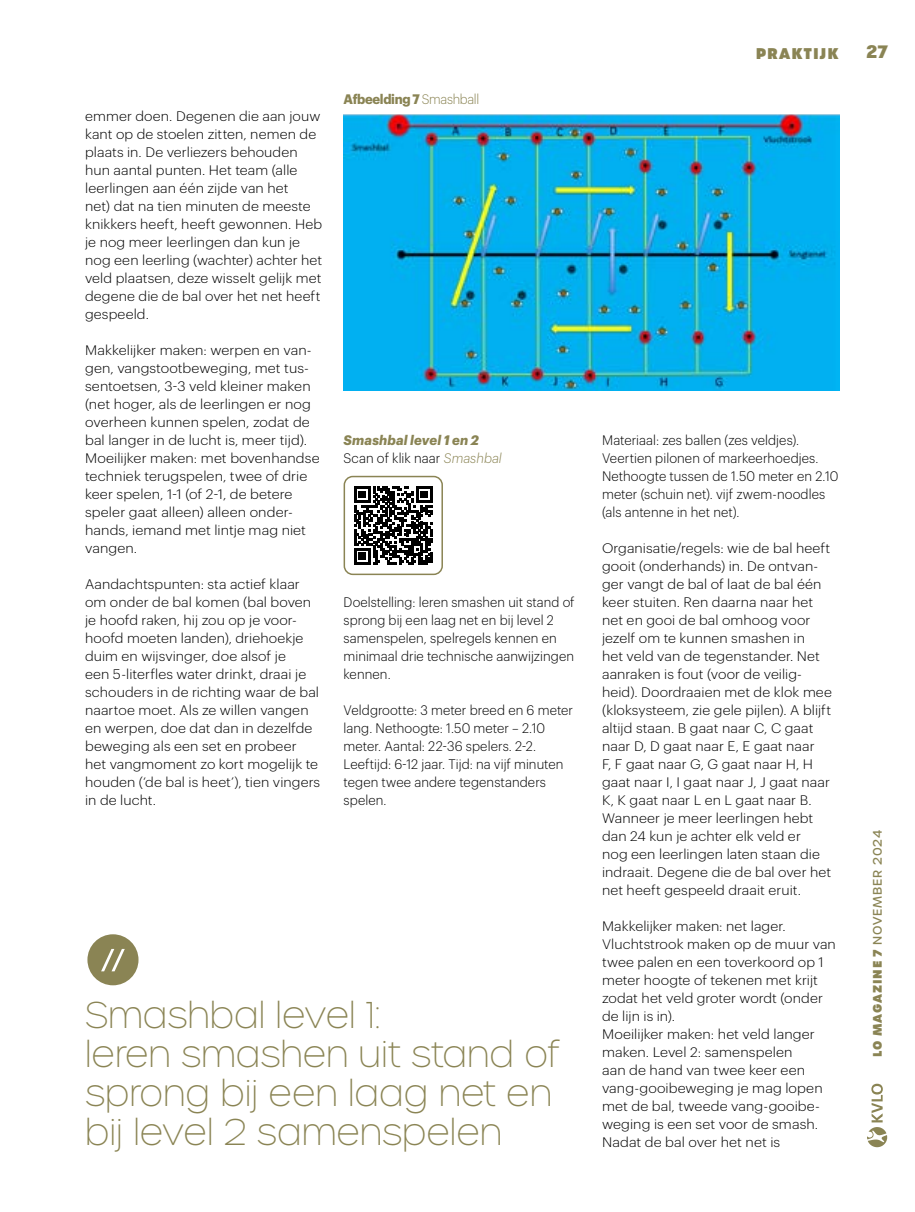
<style>
.page{position:relative;width:915px;height:1212px;background:#fff}
.page>*{position:absolute;margin:0;border:0;box-sizing:border-box;transform-origin:0 0}
.t1{font:100 69px "Urbane";color:#fff}
.t2{font:100 36px/39px "Urbane";color:#8a8454}
.t3{font:900 18px "GT Walsheim Pro";color:#8a8454}
.t4{font:800 15px "Urbane";letter-spacing:.065em;color:#8a8454}
.t5{font:300 13.5px/18px "Graphik";letter-spacing:.01em;color:#000;scale:1.05 1}
.t6{font:300 13.5px/18px "Graphik";letter-spacing:.01em;color:#000;scale:1.06 1}
.t7{font:300 13.5px/18px "Graphik";letter-spacing:.01em;color:#000}
.t8{font:300 13.5px/18px "Graphik";letter-spacing:.01em;color:#000;scale:.96 1}
.t9{font:italic 700 13.5px/18px "Graphik";letter-spacing:.01em;color:#8a8454}
.t10{font:700 13.5px "Graphik";letter-spacing:-.025em;color:#8a8454;scale:.95 1}
.t11{font:500 12px "Urbane";letter-spacing:.075em;color:#8a8454}
.s1{font-weight:300}
.s2{font-weight:300;font-style:normal;color:#000}
.s3{font-weight:800}
</style>
<div class="page">
<div style="left:87px;top:934px;width:51px;height:51px;background:#8a8454;border-radius:50%"></div>
<svg style="left:867px;top:1084px;width:19px;height:63px"></svg>
<svg style="left:354px;top:486px;width:78px;height:79px"></svg>
<div style="left:343px;top:476px;width:100px;height:99px;border:2px solid #8a8454;border-radius:9px"></div>
<img style="left:343px;top:114px;width:495px;height:277px">
<p class="t5" style="left:85px;top:106px;width:227px">emmer doen. Degenen die aan jouw kant op de stoelen zitten, nemen de plaats in. De verliezers behouden hun aantal punten. Het team (alle leerlingen aan één zijde van het<br>net) dat na tien minuten de meeste knikkers heeft, heeft gewonnen. Heb je nog meer leerlingen dan kun je nog een leerling (wachter) achter het veld plaatsen, deze wisselt gelijk met degene die de bal over het net heeft gespeeld.</p>
<p class="t6" style="left:85px;top:340px;width:223px">Makkelijker maken: werpen en van&shy;gen, vangstootbeweging, met tus&shy;sentoetsen, 3-3 veld kleiner maken (net hoger, als de leerlingen er nog overheen kunnen spelen, zodat de bal langer in de lucht is, meer tijd).<br>Moeilijker maken: met bovenhandse techniek terugspelen, twee of drie keer spelen, 1-1 (of 2-1, de betere speler gaat alleen) alleen onder&shy;hands, iemand met lintje mag niet vangen.</p>
<p class="t5" style="left:85px;top:574px;width:225px">Aandachtspunten: sta actief klaar om onder de bal komen (bal boven je hoofd raken, hij zou op je voor&shy;hoofd moeten landen), driehoekje duim en wijsvinger, doe alsof je<br>een 5-literfles water drinkt, draai je schouders in de richting waar de bal naartoe moet. Als ze willen vangen en werpen, doe dat dan in dezelfde beweging als een set en probeer het vangmoment zo kort mogelijk te houden (‘de bal is heet’), tien vingers in de lucht.</p>
<p class="t10" style="left:343px;top:88px;width:144px">Afbeelding 7 <span class="s1">Smashball</span></p>
<p class="t9" style="left:343px;top:430px;width:160px">Smashbal level 1 en 2<br><span class="s2">Scan of klik naar</span> <span class="s1">Smashbal</span></p>
<p class="t8" style="left:343px;top:592px;width:242px">Doelstelling: leren smashen uit stand of sprong bij een laag net en bij level 2 samenspelen, spelregels kennen en minimaal drie technische aanwijzingen kennen.</p>
<p class="t7" style="left:343px;top:700px;width:231px">Veldgrootte: 3 meter breed en 6 meter lang. Nethoogte: 1.50 meter – 2.10 meter. Aantal: 22-36 spelers. 2-2.<br>Leeftijd: 6-12 jaar. Tijd: na vijf minuten tegen twee andere tegenstanders spelen.</p>
<h1 class="t1" style="left:100px;top:931px;width:28px">“</h1>
<h2 class="t2" style="left:85px;top:995px;width:475px">Smashbal level 1:<br>leren smashen uit stand of sprong bij een laag net en bij level 2 samenspelen</h2>
<p class="t4" style="left:755px;top:43px;width:84px">PRAKTIJK</p>
<h3 class="t3" style="left:866px;top:40px;width:23px">27</h3>
<p class="t7" style="left:602px;top:430px;width:238px">Materiaal: zes ballen (zes veldjes).<br>Veertien pilonen of markeerhoedjes.<br>Nethoogte tussen de 1.50 meter en 2.10 meter (schuin net). vijf zwem-noodles (als antenne in het net).</p>
<p class="t5" style="left:602px;top:538px;width:220px">Organisatie/regels: wie de bal heeft gooit (onderhands) in. De ontvan&shy;ger vangt de bal of laat de bal één keer stuiten. Ren daarna naar het net en gooi de bal omhoog voor jezelf om te kunnen smashen in<br>het veld van de tegenstander. Net aanraken is fout (voor de veilig&shy;heid). Doordraaien met de klok mee (kloksysteem, zie gele pijlen). A blijft altijd staan. B gaat naar C, C gaat naar D, D gaat naar E, E gaat naar<br>F, F gaat naar G, G gaat naar H, H gaat naar I, I gaat naar J, J gaat naar<br>K, K gaat naar L en L gaat naar B.<br>Wanneer je meer leerlingen hebt dan 24 kun je achter elk veld er<br>nog een leerlingen laten staan die indraait. Degene die de bal over het net heeft gespeeld draait eruit.</p>
<p class="t5" style="left:602px;top:916px;width:224px">Makkelijker maken: net lager.<br>Vluchtstrook maken op de muur van twee palen en een toverkoord op 1 meter hoogte of tekenen met krijt zodat het veld groter wordt (onder de lijn is in).<br>Moeilijker maken: het veld langer maken. Level 2: samenspelen<br>aan de hand van twee keer een vang-gooibeweging je mag lopen met de bal, tweede vang-gooibe&shy;weging is een set voor de smash.<br>Nadat de bal over het net is</p>
<p class="t11" style="left:869px;top:1057px;width:229px;rotate:-90deg"><span class="s3">LO MAGAZINE 7</span> NOVEMBER 2024</p>
</div>
